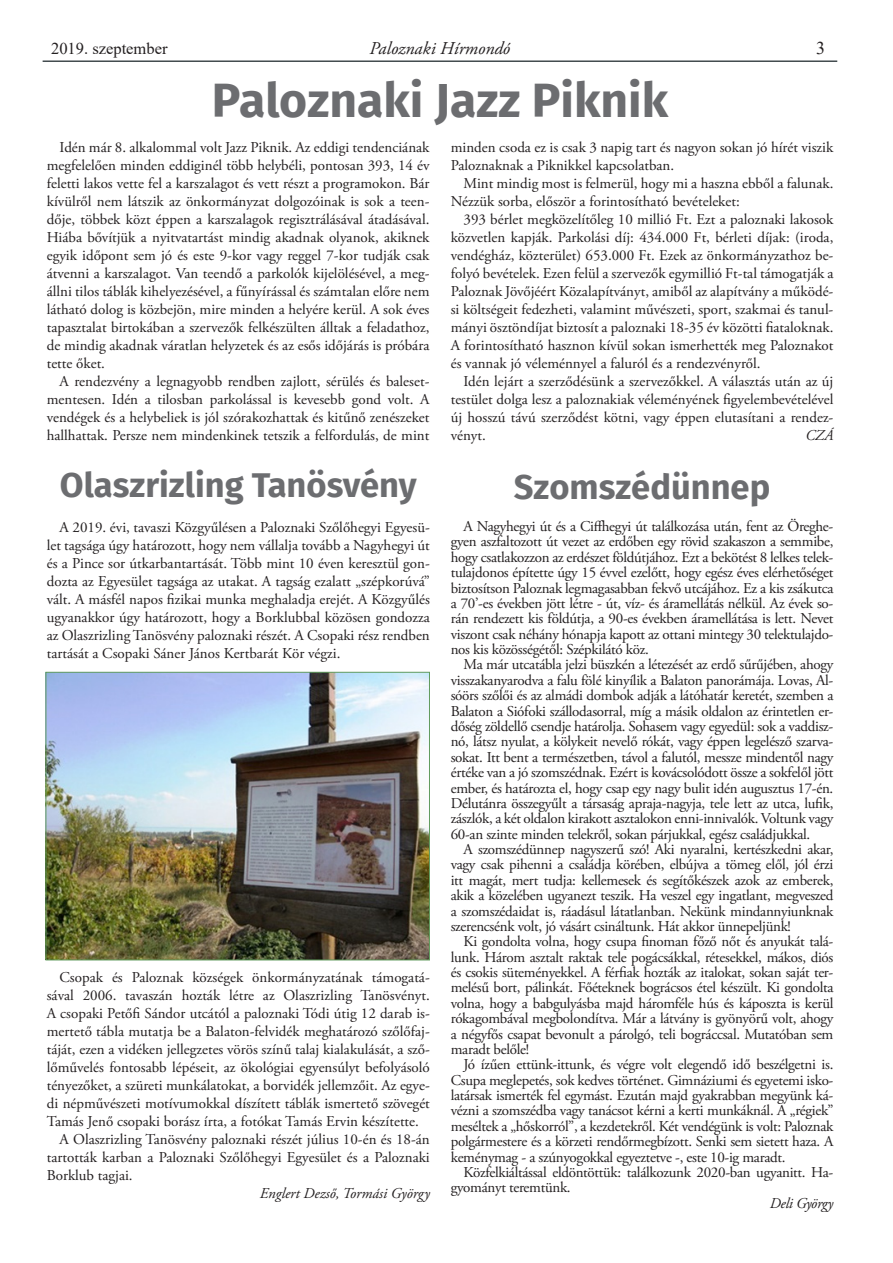
<style>
.page{position:relative;width:893px;height:1263px;background:#fff}
.page>*{position:absolute;margin:0;border:0;box-sizing:border-box;transform-origin:0 0}
.cím_nagy{font:700 48px "Fira Sans";color:#6c6d70}
.cím_nagy-2{font:700 34.5px "Fira Sans";color:#6c6d70}
.t1{font:italic 18px "Adobe Garamond Pro";color:#231f20}
.t2{font:18px "Times New Roman";color:#231f20}
.t3{font:16.5px "Times New Roman";color:#231f20}
.SZÖVEG{font:15px/18px "Adobe Garamond Pro";color:#231f20;text-align:justify}
.SZÖVEG-2{font:15px/15.5px "Adobe Garamond Pro";letter-spacing:-.02em;color:#231f20}
.SZÖVEG-3{font:italic 15px "Adobe Garamond Pro";color:#231f20}
.SZÖVEG-4{font:italic 15px "Adobe Garamond Pro";letter-spacing:-.02em;color:#231f20}
</style>
<div class="page">
<hr style="left:43px;top:60px;width:794px;height:2px;background:#424b4e">
<img style="left:48px;top:674px;width:380px;height:284px">
<div style="left:46px;top:672px;width:384px;height:288px;border:1px solid #619c5e"></div>
<p class="t3" style="left:51px;top:37px;width:118px">2019. szeptember</p>
<p class="t1" style="left:370px;top:37px;width:142px">Paloznaki Hírmondó</p>
<p class="t2" style="left:816px;top:35px;width:10px">3</p>
<p class="cím_nagy" style="left:212px;top:60px;width:458px">Paloznaki Jazz Piknik</p>
<p class="SZÖVEG" style="left:47px;top:139px;width:384px;text-indent:13px">Idén már 8. alkalommal volt Jazz Piknik. Az eddigi tendenciának megfelelően minden eddiginél több helybéli, pontosan 393, 14 év feletti lakos vette fel a karszalagot és vett részt a programokon. Bár kívülről nem látszik az önkormányzat dolgozóinak is sok a teen&shy;dője, többek közt éppen a karszalagok regisztrálásával átadásával.<br>Hiába bővítjük a nyitvatartást mindig akadnak olyanok, akiknek egyik időpont sem jó és este 9-kor vagy reggel 7-kor tudják csak átvenni a karszalagot. Van teendő a parkolók kijelölésével, a meg&shy;állni tilos táblák kihelyezésével, a fűnyírással és számtalan előre nem látható dolog is közbejön, mire minden a helyére kerül. A sok éves tapasztalat birtokában a szervezők felkészülten álltak a feladathoz, de mindig akadnak váratlan helyzetek és az esős időjárás is próbára tette őket.</p>
<p class="SZÖVEG" style="left:47px;top:373px;width:384px;text-indent:13px">A rendezvény a legnagyobb rendben zajlott, sérülés és baleset&shy;mentesen. Idén a tilosban parkolással is kevesebb gond volt. A vendégek és a helybeliek is jól szórakozhattak és kitűnő zenészeket hallhattak. Persze nem mindenkinek tetszik a felfordulás, de mint</p>
<p class="SZÖVEG" style="left:451px;top:139px;width:384px">minden csoda ez is csak 3 napig tart és nagyon sokan jó hírét viszik<br>Paloznaknak a Piknikkel kapcsolatban.</p>
<p class="SZÖVEG" style="left:451px;top:175px;width:384px;text-indent:13px">Mint mindig most is felmerül, hogy mi a haszna ebből a falunak.<br>Nézzük sorba, először a forintosítható bevételeket:</p>
<p class="SZÖVEG" style="left:451px;top:211px;width:384px;text-indent:13px">393 bérlet megközelítőleg 10 millió Ft. Ezt a paloznaki lakosok közvetlen kapják. Parkolási díj: 434.000 Ft, bérleti díjak: (iroda, vendégház, közterület) 653.000 Ft. Ezek az önkormányzathoz be&shy;folyó bevételek. Ezen felül a szervezők egymillió Ft-tal támogatják a Paloznak Jövőjéért Közalapítványt, amiből az alapítvány a működé&shy;si költségeit fedezheti, valamint művészeti, sport, szakmai és tanul&shy;mányi ösztöndíjat biztosít a paloznaki 18-35 év közötti fiataloknak.<br>A forintosítható hasznon kívül sokan ismerhették meg Paloznakot és vannak jó véleménnyel a faluról és a rendezvényről.</p>
<p class="SZÖVEG" style="left:451px;top:373px;width:384px;text-indent:13px">Idén lejárt a szerződésünk a szervezőkkel. A választás után az új testület dolga lesz a paloznakiak véleményének figyelembevételével új hosszú távú szerződést kötni, vagy éppen elutasítani a rendez&shy;vényt.</p>
<p class="SZÖVEG-3" style="left:806px;top:426px;width:29px">CZÁ</p>
<p class="cím_nagy-2" style="left:60px;top:456px;width:358px">Olaszrizling Tanösvény</p>
<p class="SZÖVEG" style="left:47px;top:519px;width:385px;text-indent:13px">A 2019. évi, tavaszi Közgyűlésen a Paloznaki Szőlőhegyi Egyesü&shy;let tagsága úgy határozott, hogy nem vállalja tovább a Nagyhegyi út és a Pince sor útkarbantartását. Több mint 10 éven keresztül gon&shy;dozta az Egyesület tagsága az utakat. A tagság ezalatt „szépkorúvá” vált. A másfél napos fizikai munka meghaladja erejét. A Közgyűlés ugyanakkor úgy határozott, hogy a Borklubbal közösen gondozza az Olaszrizling Tanösvény paloznaki részét. A Csopaki rész rendben tartását a Csopaki Sáner János Kertbarát Kör végzi.</p>
<p class="SZÖVEG" style="left:47px;top:969px;width:385px;text-indent:13px">Csopak és Paloznak községek önkormányzatának támogatá&shy;sával 2006. tavaszán hozták létre az Olaszrizling Tanösvényt.<br>A csopaki Petőfi Sándor utcától a paloznaki Tódi útig 12 darab is&shy;mertető tábla mutatja be a Balaton-felvidék meghatározó szőlőfaj&shy;táját, ezen a vidéken jellegzetes vörös színű talaj kialakulását, a sző&shy;lőművelés fontosabb lépéseit, az ökológiai egyensúlyt befolyásoló tényezőket, a szüreti munkálatokat, a borvidék jellemzőit. Az egye&shy;di népművészeti motívumokkal díszített táblák ismertető szövegét Tamás Jenő csopaki borász írta, a fotókat Tamás Ervin készítette.</p>
<p class="SZÖVEG" style="left:47px;top:1131px;width:385px;text-indent:13px">A Olaszrizling Tanösvény paloznaki részét július 10-én és 18-án tartották karban a Paloznaki Szőlőhegyi Egyesület és a Paloznaki Borklub tagjai.</p>
<p class="SZÖVEG-3" style="left:260px;top:1184px;width:171px">Englert Dezső, Tormási György</p>
<p class="cím_nagy-2" style="left:514px;top:458px;width:258px">Szomszédünnep</p>
<p class="SZÖVEG" style="left:451px;top:519px;width:384px;line-height:15.5px;text-indent:13px">A Nagyhegyi út és a Ciffhegyi út találkozása után, fent az Öreghe&shy;gyen aszfaltozott út vezet az erdőben egy rövid szakaszon a semmibe, hogy csatlakozzon az erdészet földútjához. Ezt a bekötést 8 lelkes telek&shy;tulajdonos építette úgy 15 évvel ezelőtt, hogy egész éves elérhetőséget biztosítson Paloznak legmagasabban fekvő utcájához. Ez a kis zsákutca a 70’-es években jött létre - út, víz- és áramellátás nélkül. Az évek so&shy;rán rendezett kis földútja, a 90-es években áramellátása is lett. Nevet viszont csak néhány hónapja kapott az ottani mintegy 30 telektulajdo&shy;nos kis közösségétől: Szépkilátó köz.</p>
<p class="SZÖVEG" style="left:451px;top:657px;width:384px;line-height:15.5px;text-indent:13px">Ma már utcatábla jelzi büszkén a létezését az erdő sűrűjében, ahogy visszakanyarodva a falu fölé kinyílik a Balaton panorámája. Lovas, Al&shy;sóörs szőlői és az almádi dombok adják a látóhatár keretét, szemben a Balaton a Siófoki szállodasorral, míg a másik oldalon az érintetlen er&shy;dőség zöldellő csendje határolja. Sohasem vagy egyedül: sok a vaddisz&shy;nó, látsz nyulat, a kölykeit nevelő rókát, vagy éppen legelésző szarva&shy;sokat. Itt bent a természetben, távol a falutól, messze mindentől nagy értéke van a jó szomszédnak. Ezért is kovácsolódott össze a sokfelől jött ember, és határozta el, hogy csap egy nagy bulit idén augusztus 17-én.<br>Délutánra összegyűlt a társaság apraja-nagyja, tele lett az utca, lufik, zászlók, a két oldalon kirakott asztalokon enni-innivalók. Voltunk vagy 60-an szinte minden telekről, sokan párjukkal, egész családjukkal.</p>
<p class="SZÖVEG" style="left:451px;top:842px;width:384px;line-height:15.5px;text-indent:13px">A szomszédünnep nagyszerű szó! Aki nyaralni, kertészkedni akar, vagy csak pihenni a családja körében, elbújva a tömeg elől, jól érzi itt magát, mert tudja: kellemesek és segítőkészek azok az emberek, akik a közelében ugyanezt teszik. Ha veszel egy ingatlant, megveszed a szomszédaidat is, ráadásul látatlanban. Nekünk mindannyiunknak szerencsénk volt, jó vásárt csináltunk. Hát akkor ünnepeljünk!</p>
<p class="SZÖVEG" style="left:451px;top:934px;width:384px;line-height:15.5px;text-indent:13px">Ki gondolta volna, hogy csupa finoman főző nőt és anyukát talá&shy;lunk. Három asztalt raktak tele pogácsákkal, rétesekkel, mákos, diós és csokis süteményekkel. A férfiak hozták az italokat, sokan saját ter&shy;melésű bort, pálinkát. Főéteknek bográcsos étel készült. Ki gondolta volna, hogy a babgulyásba majd háromféle hús és káposzta is kerül rókagombával megbolondítva. Már a látvány is gyönyörű volt, ahogy a négyfős csapat bevonult a párolgó, teli bográccsal. Mutatóban sem maradt belőle!</p>
<p class="SZÖVEG" style="left:451px;top:1057px;width:384px;line-height:15.5px;text-indent:13px">Jó ízűen ettünk-ittunk, és végre volt elegendő idő beszélgetni is.<br>Csupa meglepetés, sok kedves történet. Gimnáziumi és egyetemi isko&shy;latársak ismerték fel egymást. Ezután majd gyakrabban megyünk ká&shy;vézni a szomszédba vagy tanácsot kérni a kerti munkáknál. A „régiek” meséltek a „hőskorról”, a kezdetekről. Két vendégünk is volt: Paloznak polgármestere és a körzeti rendőrmegbízott. Senki sem sietett haza. A keménymag - a szúnyogokkal egyeztetve -, este 10-ig maradt.</p>
<p class="SZÖVEG-2" style="left:451px;top:1165px;width:384px;text-indent:13px">Közfelkiáltással eldöntöttük: találkozunk 2020-ban ugyanitt. Ha&shy;gyományt teremtünk.</p>
<p class="SZÖVEG-4" style="left:770px;top:1194px;width:65px">Deli György</p>
</div>
